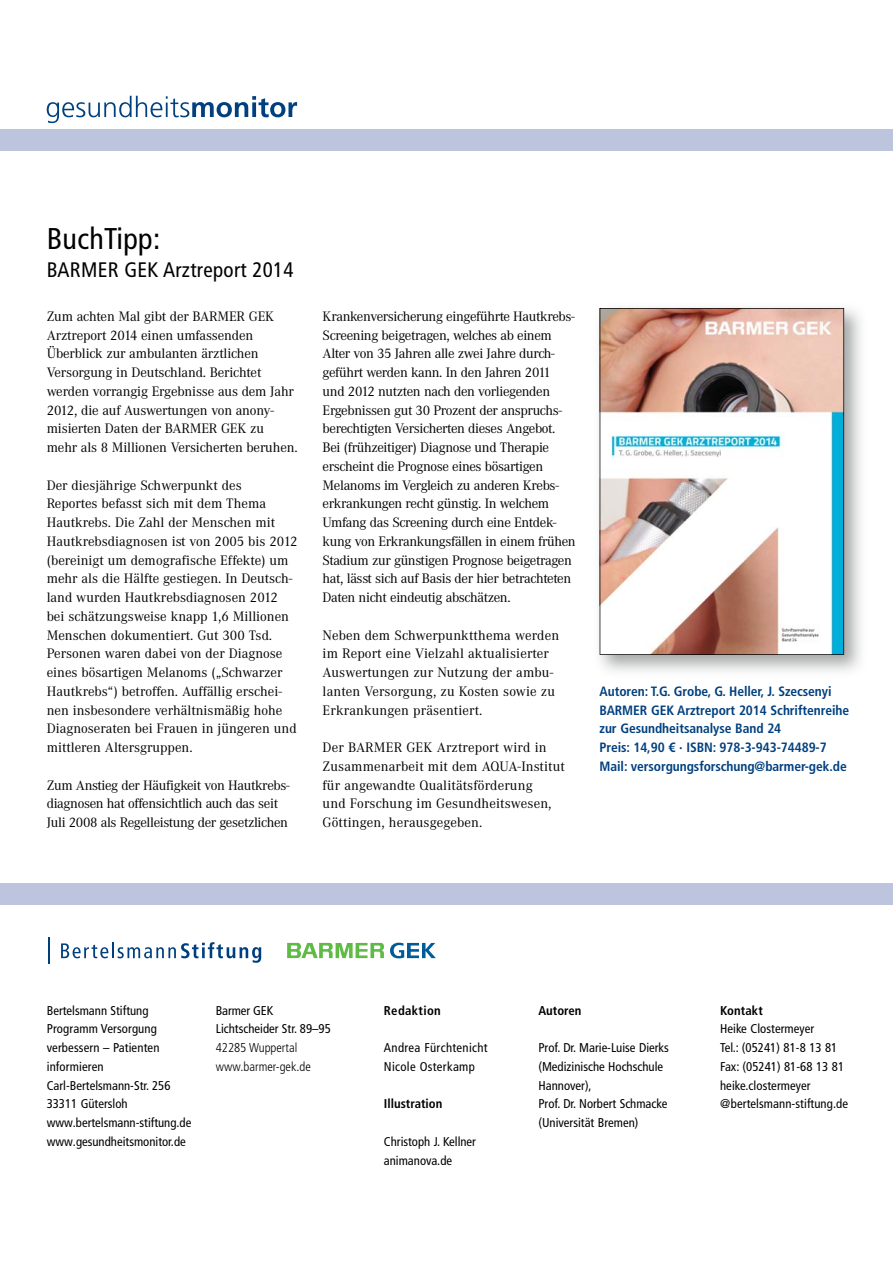
<style>
.page{position:relative;width:893px;height:1263px;background:#fff}
.page>*{position:absolute;margin:0;border:0;box-sizing:border-box;transform-origin:0 0}
.t1{font:condensed 30px "Frutiger LT Pro";letter-spacing:.01em;color:#000}
.t2{font:condensed 21px "Frutiger LT Pro";letter-spacing:.015em;color:#000}
.t3{font:14.25px/18.8px "Corporate A";letter-spacing:-.01em;color:#000}
.t4{font:14.25px/18.8px "Corporate A";letter-spacing:.01em;color:#000}
.t5{font:700 condensed 13.5px/18.8px "Frutiger LT Pro";letter-spacing:-.005em;color:#00407f}
.t6{font:condensed 12.75px/18.8px "Frutiger LT Pro";color:#000}
.t7{font:condensed 12.75px/18.8px "Frutiger LT Pro";letter-spacing:.025em;color:#000}
.t8{font:300 condensed 12.75px/18.8px "Frutiger LT Pro";color:#000}
.t9{font:700 condensed 12.75px "Frutiger LT Pro";color:#000}
.t10{font:700 condensed 12.75px "Frutiger LT Pro";letter-spacing:.025em;color:#000}
</style>
<div class="page">
<div style="left:0;top:130px;width:893px;height:21px;background:#bcc4de"></div>
<div style="left:0;top:883px;width:893px;height:22px;background:#bcc4de"></div>
<svg style="left:47px;top:96px;width:250px;height:27px"></svg>
<img style="left:600px;top:308px;width:261px;height:364px">
<img style="left:599px;top:308px;width:245px;height:347px">
<svg style="left:61px;top:942px;width:200px;height:21px"></svg>
<svg style="left:48px;top:937px;width:1px;height:27px"></svg>
<svg style="left:287px;top:943px;width:97px;height:15px"></svg>
<svg style="left:390px;top:943px;width:46px;height:15px"></svg>
<h1 class="t1" style="left:47px;top:227px;width:115px">BuchTipp:</h1>
<h2 class="t2" style="left:47px;top:262px;width:248px">BARMER GEK Arztreport 2014</h2>
<p class="t3" style="left:47px;top:308px;width:252px">Zum achten Mal gibt der BARMER GEK Arztreport 2014 einen umfassenden Überblick zur ambulanten ärztlichen Versorgung in Deutschland. Berichtet werden vorrangig Ergebnisse aus dem Jahr 2012, die auf Auswertungen von anony&shy;misierten Daten der BARMER GEK zu mehr als 8 Millionen Versicherten beruhen.</p>
<p class="t3" style="left:47px;top:477px;width:252px">Der diesjährige Schwerpunkt des<br>Reportes befasst sich mit dem Thema Hautkrebs. Die Zahl der Menschen mit Hautkrebsdiagnosen ist von 2005 bis 2012 (bereinigt um demografische Effekte) um mehr als die Hälfte gestiegen. In Deutsch&shy;land wurden Hautkrebs diagnosen 2012 bei schätzungsweise knapp 1,6 Millionen Menschen dokumentiert. Gut 300 Tsd.<br>Personen waren dabei von der Diagnose eines bösartigen Melanoms („Schwarzer Hautkrebs“) betroffen. Auffällig erschei&shy;nen insbesondere verhältnismäßig hohe Diagnoseraten bei Frauen in jüngeren und mittleren Altersgruppen.</p>
<p class="t3" style="left:47px;top:777px;width:245px">Zum Anstieg der Häufigkeit von Hautkrebs&shy;diagnosen hat offensichtlich auch das seit<br>Juli 2008 als Regelleistung der gesetzlichen</p>
<p class="t3" style="left:323px;top:308px;width:255px">Krankenversicherung eingeführte Hautkrebs-Screening beigetragen, welches ab einem Alter von 35 Jahren alle zwei Jahre durch&shy;geführt werden kann. In den Jahren 2011 und 2012 nutzten nach den vorliegenden Ergebnissen gut 30 Prozent der an spruchs&shy;be rechtigten Versicherten dieses Angebot.<br>Bei (frühzeitiger) Diagnose und Therapie erscheint die Prognose eines bösartigen Melanoms im Vergleich zu anderen Krebs&shy;erkrankungen recht günstig. In welchem Umfang das Screening durch eine Entdek&shy;kung von Erkrankungsfällen in einem frühen Stadium zur günstigen Prognose beigetragen hat, lässt sich auf Basis der hier betrachteten Daten nicht eindeutig abschätzen.</p>
<p class="t4" style="left:323px;top:627px;width:238px">Neben dem Schwerpunktthema werden im Report eine Vielzahl aktualisierter Auswertungen zur Nutzung der ambu&shy;lanten Versorgung, zu Kosten sowie zu Erkrankungen präsentiert.</p>
<p class="t4" style="left:323px;top:739px;width:244px">Der BARMER GEK Arztreport wird in Zusammenarbeit mit dem AQUA-Institut für angewandte Qualitätsförderung<br>und Forschung im Gesundheitswesen, Göttingen, herausgegeben.</p>
<p class="t5" style="left:599px;top:683px;width:251px">Autoren: T.G. Grobe, G. Heller, J. Szecsenyi BARMER GEK Arztreport 2014 Schriftenreihe zur Gesundheitsanalyse Band 24<br>Preis: 14,90 € · ISBN: 978-3-943-74489-7<br>Mail: versorgungsforschung@barmer-gek.de</p>
<p class="t6" style="left:47px;top:1002px;width:146px">Bertelsmann Stiftung<br>Programm Versorgung verbessern – Patienten informieren<br>Carl-Bertelsmann-Str. 256<br>33311 Gütersloh www.bertelsmann-stiftung.de www.gesundheitsmonitor.de</p>
<p class="t6" style="left:216px;top:1002px;width:117px">Barmer GEK<br>Lichtscheider Str. 89–95</p>
<p class="t8" style="left:216px;top:1040px;width:97px">42285 Wuppertal www.barmer-gek.de</p>
<p class="t10" style="left:384px;top:1006px;width:58px">Redaktion</p>
<p class="t7" style="left:384px;top:1040px;width:105px">Andrea Fürchtenicht<br>Nicole Osterkamp</p>
<p class="t9" style="left:384px;top:1099px;width:60px">Illustration</p>
<p class="t6" style="left:384px;top:1134px;width:94px">Christoph J. Kellner animanova.de</p>
<p class="t9" style="left:538px;top:1006px;width:45px">Autoren</p>
<p class="t6" style="left:538px;top:1040px;width:132px">Prof. Dr. Marie-Luise Dierks (Medizinische Hochschule<br>Hannover),<br>Prof. Dr. Norbert Schmacke ( Universität Bremen)</p>
<p class="t9" style="left:720px;top:1006px;width:44px">Kontakt</p>
<p class="t6" style="left:720px;top:1021px;width:129px">Heike Clostermeyer<br>Tel.: (05241) 81-8 13 81<br>Fax: (05241) 81-68 13 81 heike.clostermeyer @bertelsmann-stiftung.de</p>
</div>
